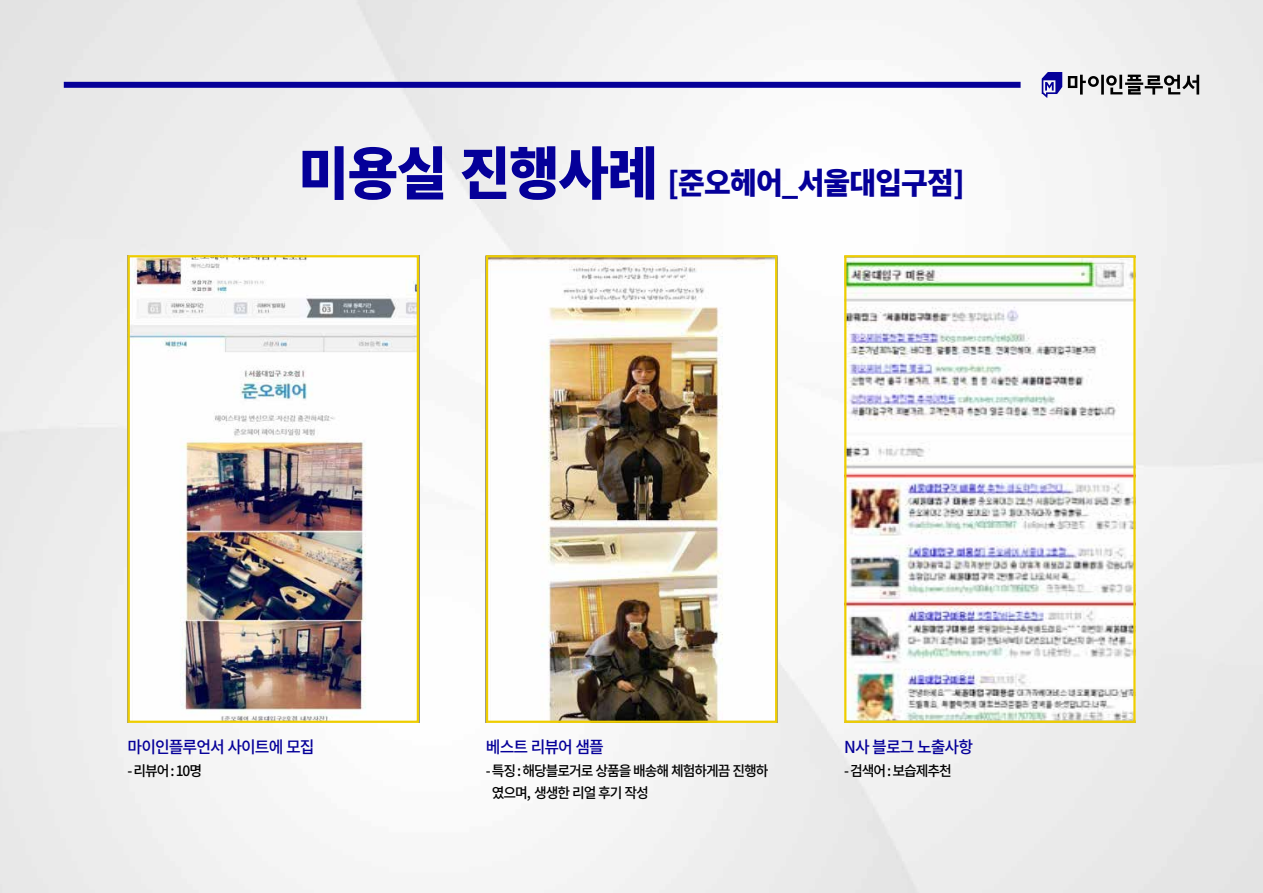
<style>
.page{position:relative;width:1263px;height:893px;background:#fff}
.page>*{position:absolute;margin:0;border:0;box-sizing:border-box;transform-origin:0 0}
.t1{font:900 30px "Noto Sans CJ Kkr";letter-spacing:-.03em;color:#050099}
.t2{font:500 16.5px "Noto Sans CJ Kkr";letter-spacing:-.06em;color:#050099}
.t3{font:500 14.25px/22.5px "Noto Sans CJ Kkr";letter-spacing:-.075em;color:#000}
.s1{font-size:57px}
</style>
<div class="page">
<img style="left:0;top:0;width:1263px;height:893px">
<div style="left:64px;top:82px;width:956px;height:6px;background:#050099"></div>
<svg style="left:1042px;top:72px;width:20px;height:26px"></svg>
<svg style="left:1068px;top:75px;width:131px;height:20px"></svg>
<img style="left:131px;top:258px;width:285px;height:462px">
<div style="left:128px;top:255px;width:291px;height:468px;border:2px solid #eecd00"></div>
<img style="left:489px;top:258px;width:285px;height:462px">
<div style="left:486px;top:255px;width:291px;height:468px;border:2px solid #eecd00"></div>
<img style="left:847px;top:258px;width:286px;height:462px">
<div style="left:844px;top:255px;width:292px;height:468px;border:2px solid #eecd00"></div>
<h1 class="t1" style="left:298px;top:166px;width:668px"><span class="s1">미용실 진행사례</span> [준오헤어_서울대입구점]</h1>
<p class="t2" style="left:128px;top:738px;width:188px">마이인플루언서 사이트에 모집</p>
<p class="t3" style="left:128px;top:759px;width:76px">- 리뷰어 : 10명</p>
<p class="t2" style="left:486px;top:738px;width:120px">베스트 리뷰어 샘플</p>
<p class="t3" style="left:492px;top:759px;width:278px;text-indent:-6px">- 특징 : 해당블로거로 상품을 배송해 체험하게끔 진행하 였으며, 생생한 리얼 후기 작성</p>
<p class="t2" style="left:844px;top:738px;width:130px">N사 블로그 노출사항</p>
<p class="t3" style="left:844px;top:759px;width:109px">- 검색어 : 보습제추천</p>
</div>
